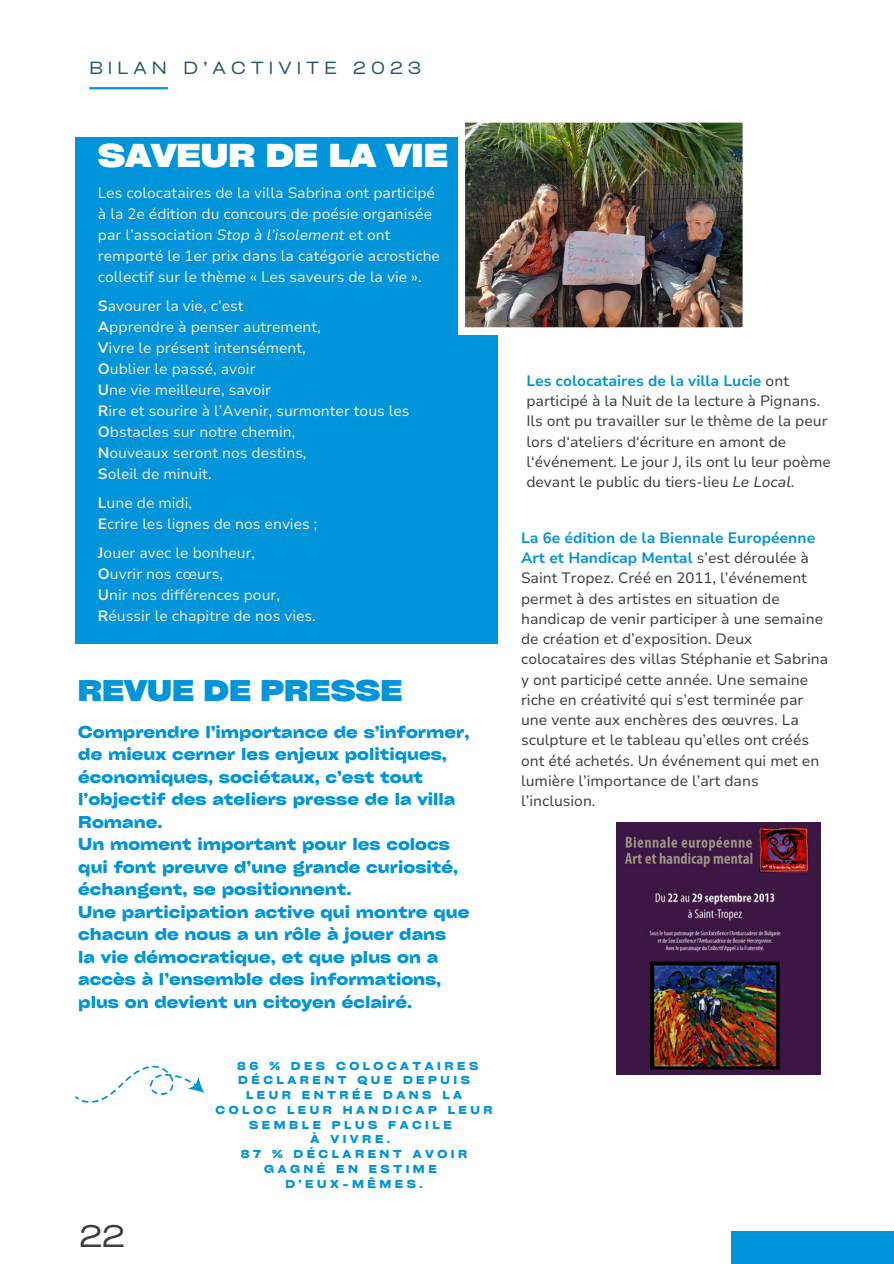
<style>
.page{position:relative;width:894px;height:1264px;background:#fff}
.page>*{position:absolute;margin:0;border:0;box-sizing:border-box;transform-origin:0 0}
.t1{font:800 expanded 31.65px "Cy Grotesk";color:#fffffe}
.t2{font:expanded 30px "Cy Grotesk";color:#3d3d3d}
.t3{font:800 expanded 28.65px "Cy Grotesk";color:#0094da}
.t4{font:expanded 16.8px "Cy Grotesk";letter-spacing:.3em;color:#22566d}
.t5{font:700 expanded 16.5px/22.5px "Cy Grotesk";color:#0094da}
.t6{font:15px/20.2px "Nunito Sans 10 pt";color:#3d3d3d}
.t7{font:15px/21px "Nunito Sans 10 pt";color:#f1ebe1}
.t8{font:700 expanded 11.1px/14.7px "Cy Grotesk";letter-spacing:.315em;color:#0094da}
.s1{font-style:italic}
.s2{font-weight:700}
.s3{font-weight:700;color:#0094da}
</style>
<div class="page">
<div style="left:75px;top:137px;width:422px;height:507px;background:#0094da"></div>
<hr style="left:89px;top:87px;width:79px;height:2px;background:#0094da">
<img style="left:458px;top:122px;width:285px;height:212px">
<img style="left:616px;top:822px;width:204px;height:252px">
<svg style="left:75px;top:1065px;width:129px;height:37px"></svg>
<div style="left:731px;top:1231px;width:162px;height:32px;background:#0094da"></div>
<h4 class="t4" style="left:89px;top:57px;width:333px">BILAN D’ACTIVITE 2023</h4>
<h4 class="t1" style="left:98px;top:136px;width:351px">SAVEUR DE LA VIE</h4>
<h1 class="t7" style="left:98px;top:182px;width:343px">Les colocataires de la villa Sabrina ont participé à la 2e édition du concours de poésie organisée par l’association <span class="s1">Stop à l’isolement</span> et ont remporté le 1er prix dans la catégorie acrostiche collectif sur le thème « Les saveurs de la vie ».</h1>
<h4 class="t7" style="left:98px;top:295px;width:313px"><span class="s2">S</span>avourer la vie, c’est<br><span class="s2">A</span>pprendre à penser autrement,<br><span class="s2">V</span>ivre le présent intensément,<br><span class="s2">O</span>ublier le passé, avoir<br><span class="s2">U</span>ne vie meilleure, savoir<br><span class="s2">R</span>ire et sourire à l’Avenir, surmonter tous les<br><span class="s2">O</span>bstacles sur notre chemin,<br><span class="s2">N</span>ouveaux seront nos destins,<br><span class="s2">S</span>oleil de minuit.</h4>
<h4 class="t7" style="left:98px;top:492px;width:221px"><span class="s2">L</span>une de midi,<br><span class="s2">E</span>crire les lignes de nos envies ;</h4>
<h4 class="t7" style="left:98px;top:542px;width:219px"><span class="s2">J</span>ouer avec le bonheur,<br><span class="s2">O</span>uvrir nos cœurs,<br><span class="s2">U</span>nir nos différences pour,<br><span class="s2">R</span>éussir le chapitre de nos vies.</h4>
<p class="t3" style="left:78px;top:672px;width:326px">REVUE DE PRESSE</p>
<h3 class="t5" style="left:78px;top:719px;width:392px">Comprendre l’importance de s’informer, de mieux cerner les enjeux politiques, économiques, sociétaux, c’est tout l’objectif des ateliers presse de la villa Romane.<br>Un moment important pour les colocs qui font preuve d’une grande curiosité, échangent, se positionnent.<br>Une participation active qui montre que chacun de nous a un rôle à jouer dans<br>la vie démocratique, et que plus on a accès à l’ensemble des informations, plus on devient un citoyen éclairé.</h3>
<p class="t2" style="left:79px;top:1216px;width:47px">22</p>
<p class="t8" style="left:237px;top:1057px;width:243px">86 % DES COLOCATAIRES</p>
<p class="t8" style="left:238px;top:1072px;width:233px">DÉCLARENT QUE DEPUIS</p>
<p class="t8" style="left:246px;top:1087px;width:217px">LEUR ENTRÉE DANS LA</p>
<p class="t8" style="left:215px;top:1102px;width:278px">COLOC LEUR HANDICAP LEUR</p>
<p class="t8" style="left:249px;top:1116px;width:204px">SEMBLE PLUS FACILE</p>
<p class="t8" style="left:310px;top:1131px;width:81px">À VIVRE.</p>
<p class="t8" style="left:264px;top:1146px;width:204px;text-indent:-23px">87 % DÉCLARENT AVOIR<br>GAGNÉ EN ESTIME</p>
<p class="t8" style="left:285px;top:1175px;width:139px">D’EUX-MÊMES.</p>
<h1 class="t6" style="left:526px;top:371px;width:306px"><span class="s3">Les colocataires de la villa Lucie</span> ont participé à la Nuit de la lecture à Pignans.<br>Ils ont pu travailler sur le thème de la peur lors d‘ateliers d‘écriture en amont de l‘événement. Le jour J, ils ont lu leur poème devant le public du tiers-lieu <span class="s1">Le Local</span>.</h1>
<h4 class="t6" style="left:521px;top:527px;width:308px"><span class="s3">La 6e édition de la Biennale Européenne Art et Handicap Mental</span> s’est déroulée à Saint Tropez. Créé en 2011, l’événement permet à des artistes en situation de handicap de venir participer à une semaine de création et d’exposition. Deux colocataires des villas Stéphanie et Sabrina y ont participé cette année. Une semaine riche en créativité qui s’est terminée par une vente aux enchères des œuvres. La sculpture et le tableau qu’elles ont créés ont été achetés. Un événement qui met en lumière l’importance de l’art dans l’inclusion.</h4>
</div>
